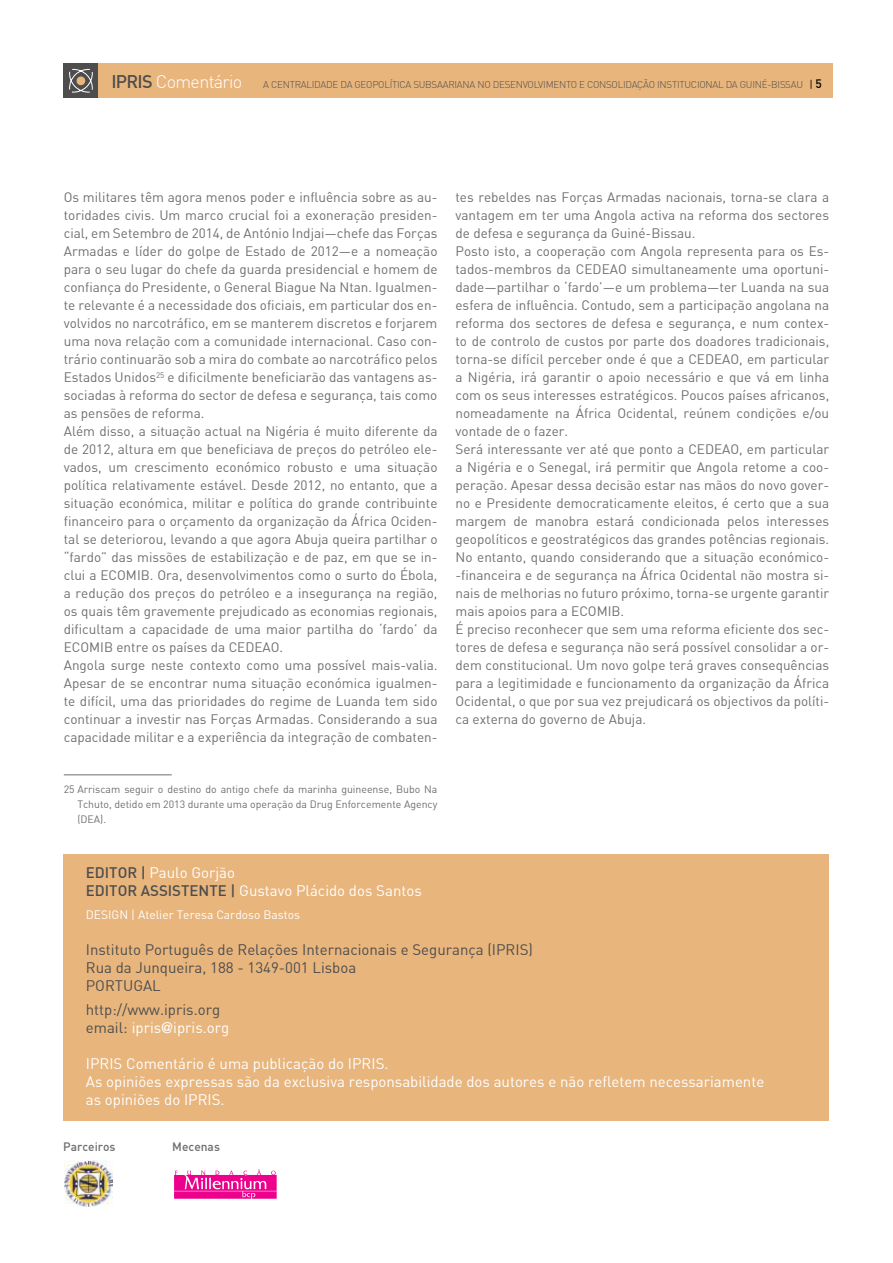
<style>
.page{position:relative;width:893px;height:1263px;background:#fff}
.page>*{position:absolute;margin:0;border:0;box-sizing:border-box;transform-origin:0 0}
.t1{font:15px/18px "DIN Regular";color:#fff}
.t2{font:15px/18px "DIN Regular";color:#4d4d4d}
.t3{font:13.5px/18px "DIN Regular";color:#6d6e71}
.t4{font:12px "DIN Regular";color:#fff}
.t5{font:12px "DIN Medium";color:#6d6e71}
.t6{font:10.5px/15px "DIN Regular";color:#6d6e71;text-align:justify}
.t7{font:300 9.75px "DIN";letter-spacing:-.025em;color:#4d4d4d}
.s1{font-family:"DIN Medium";font-weight:400;font-size:18px}
.s2{font-size:18px;color:#fff}
.s3{font-family:"DIN Regular";font-weight:400;font-size:10.5px;color:#000}
.s4{font-family:"DIN Medium";font-weight:400;font-size:12px;color:#000}
.s5{font-family:"DIN Medium";color:#4d4d4d}
.s6{color:#fff}
.s7{font-family:"Helvetica Neue";font-weight:500;color:#fff}
</style>
<div class="page">
<div style="left:97px;top:64px;width:735px;height:34px;background:#e8b57d"></div>
<div style="left:64px;top:64px;width:34px;height:34px;background:#4d4d4d"></div>
<svg style="left:69px;top:69px;width:24px;height:23px"></svg>
<div style="left:63px;top:855px;width:766px;height:266px;background:#e8b57d"></div>
<img style="left:64px;top:1160px;width:48px;height:46px">
<svg style="left:174px;top:1169px;width:103px;height:30px"></svg>
<hr style="left:64px;top:775px;width:108px;height:1px;background:#6d6e71">
<p class="t7" style="left:111px;top:78px;width:712px"><span class="s1">IPRIS</span> <span class="s2">COMENTÁRIO</span> A C ENTRALIDADE DA G EOPOLÍTICA SUBSAARIANA NO DESENVOLVIMENTO E CONSOLIDAÇÃO INSTITUC IONAL DA GUINÉ-BISSAU <span class="s3">|</span> <span class="s4">5</span></p>
<p class="t3" style="left:64px;top:188px;width:375px">Os militares têm agora menos poder e influência sobre as au&shy;toridades civis. Um marco crucial foi a exoneração presiden&shy;cial, em Setembro de 2014, de António Indjai—chefe das Forças Armadas e líder do golpe de Estado de 2012—e a nomeação para o seu lugar do chefe da guarda presidencial e homem de confiança do Presidente, o General Biague Na Ntan. Igualmen&shy;te relevante é a necessidade dos oficiais, em particular dos en&shy;volvidos no narcotráfico, em se manterem discretos e forjarem uma nova relação com a comunidade internacional. Caso con&shy;trário continuarão sob a mira do combate ao narcotráfico pelos Estados Unidos<sup>25</sup> e dificilmente beneficiarão das vantagens as&shy;sociadas à reforma do sector de defesa e segurança, tais como as pensões de reforma.<br>Além disso, a situação actual na Nigéria é muito diferente da de 2012, altura em que beneficiava de preços do petróleo ele&shy;vados, um crescimento económico robusto e uma situação política relativamente estável. Desde 2012, no entanto, que a situação económica, militar e política do grande contribuinte financeiro para o orçamento da organização da África Ociden&shy;tal se deteriorou, levando a que agora Abuja queira partilhar o “fardo” das missões de estabilização e de paz, em que se in&shy;clui a ECOMIB. Ora, desenvolvimentos como o surto do Ébola, a redução dos preços do petróleo e a insegurança na região, os quais têm gravemente prejudicado as economias regionais, dificultam a capacidade de uma maior partilha do ‘fardo’ da ECOMIB entre os países da CEDEAO.<br>Angola surge neste contexto como uma possível mais-valia.<br>Apesar de se encontrar numa situação económica igualmen&shy;te difícil, uma das prioridades do regime de Luanda tem sido continuar a investir nas Forças Armadas. Considerando a sua capacidade militar e a experiência da integração de combaten-</p>
<p class="t6" style="left:77px;top:781px;width:362px;text-indent:-14px">25 Arriscam seguir o destino do antigo chefe da marinha guineense, Bubo Na Tchuto, detido em 2013 durante uma operação da Drug Enforcemente Agency (DEA).</p>
<p class="t3" style="left:455px;top:188px;width:375px">tes rebeldes nas Forças Armadas nacionais, torna-se clara a vantagem em ter uma Angola activa na reforma dos sectores de defesa e segurança da Guiné-Bissau.<br>Posto isto, a cooperação com Angola representa para os Es&shy;tados-membros da CEDEAO simultaneamente uma oportuni&shy;dade—partilhar o ‘fardo’—e um problema—ter Luanda na sua esfera de influência. Contudo, sem a participação angolana na reforma dos sectores de defesa e segurança, e num contex&shy;to de controlo de custos por parte dos doadores tradicionais, torna-se difícil perceber onde é que a CEDEAO, em particular a Nigéria, irá garantir o apoio necessário e que vá em linha com os seus interesses estratégicos. Poucos países africanos, nomeadamente na África Ocidental, reúnem condições e/ou vontade de o fazer.<br>Será interessante ver até que ponto a CEDEAO, em particular a Nigéria e o Senegal, irá permitir que Angola retome a coo&shy;peração. Apesar dessa decisão estar nas mãos do novo gover&shy;no e Presidente democraticamente eleitos, é certo que a sua margem de manobra estará condicionada pelos interesses geopolíticos e geostratégicos das grandes potências regionais.<br>No entanto, quando considerando que a situação económico--financeira e de segurança na África Ocidental não mostra si&shy;nais de melhorias no futuro próximo, torna-se urgente garantir mais apoios para a ECOMIB.<br>É preciso reconhecer que sem uma reforma eficiente dos sec&shy;tores de defesa e segurança não será possível consolidar a or&shy;dem constitucional. Um novo golpe terá graves consequências para a legitimidade e funcionamento da organização da África Ocidental, o que por sua vez prejudicará os objectivos da políti&shy;ca externa do governo de Abuja.</p>
<p class="t1" style="left:86px;top:863px;width:337px"><span class="s5">Editor |</span> Paulo Gorjão<br><span class="s5">editor ASSISTENTE |</span> Gustavo Plácido dos Santos</p>
<p class="t4" style="left:86px;top:907px;width:216px">DESIGN | Atelier Teresa Cardoso Bastos</p>
<p class="t2" style="left:86px;top:941px;width:449px">Instituto Português de Relações Internacionais e Segurança (IPRIS)<br>Rua da Junqueira, 188 - 1349-001 Lisboa<br>PORTUGAL</p>
<p class="t2" style="left:86px;top:1001px;width:145px">http://www.ipris.org email: <span class="s6">ipris</span><span class="s7">@</span><span class="s6">ipris.org</span></p>
<p class="t1" style="left:86px;top:1055px;width:680px">IPRIS Comentário é uma publicação do IPRIS.<br>As opiniões expressas são da exclusiva responsabilidade dos autores e não refletem necessariamente as opiniões do IPRIS.</p>
<p class="t5" style="left:63px;top:1139px;width:54px">Parceiros</p>
<p class="t5" style="left:172px;top:1139px;width:49px">Mecenas</p>
</div>
